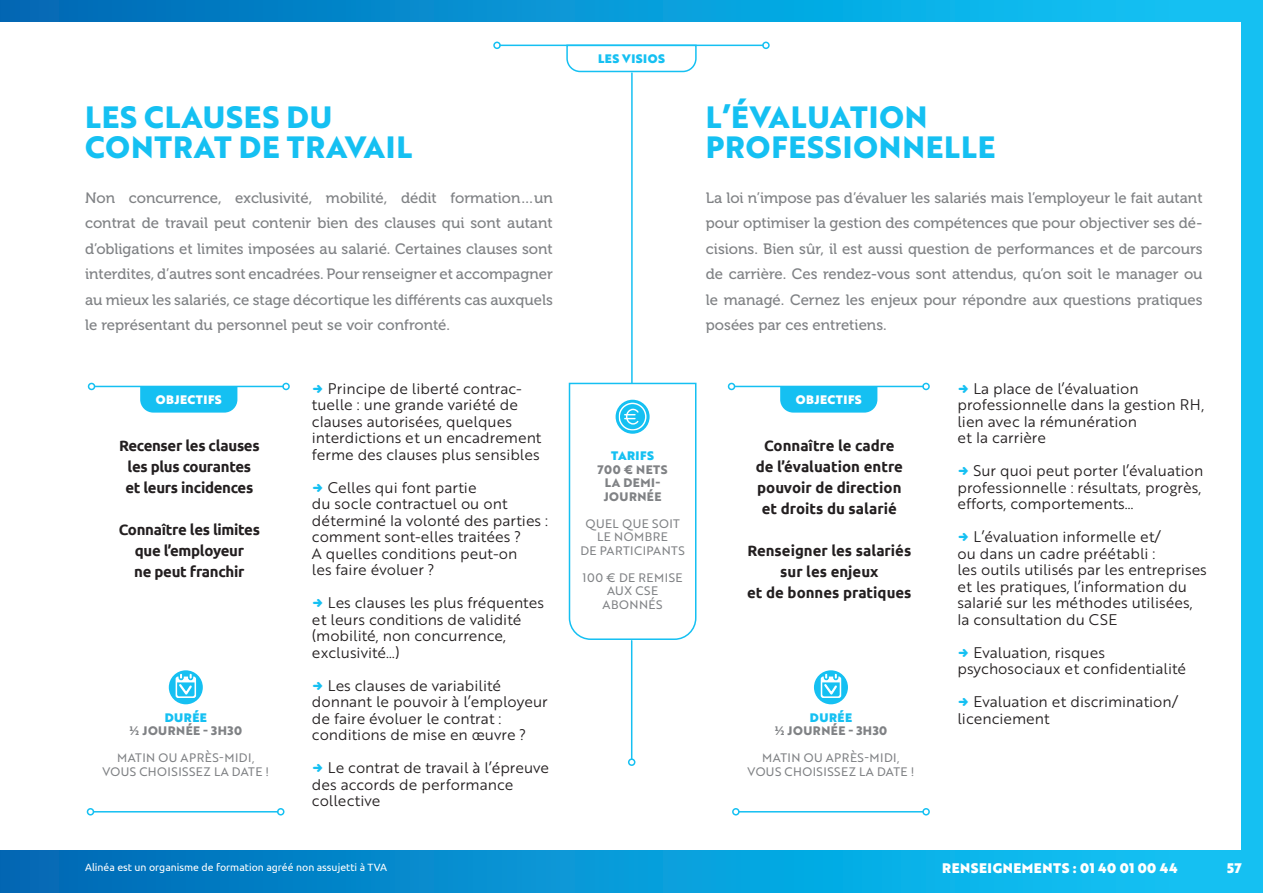
<style>
.page{position:relative;width:1263px;height:893px;background:#fff}
.page>*{position:absolute;margin:0;border:0;box-sizing:border-box;transform-origin:0 0}
.t1{font:700 30px/30px "Brother 1816 Extra";letter-spacing:.03em;color:#15c0f2}
.t2{font:15px/16.5px "Brother 1816 Book";color:#231f20}
.t3{font:15px/25.5px "Museo 500";color:#808285;text-align:justify}
.t4{font:700 15px/21px "Ubuntu";letter-spacing:-.01em;color:#231f20;text-align:center}
.t5{font:13.5px "Brother 1816 Black";letter-spacing:.04em;color:#fff}
.t6{font:12px/13.5px "Brother 1816 Regular";letter-spacing:.04em;color:#808285;text-align:center}
.t7{font:700 12px/13.5px "Brother 1816 Extra";letter-spacing:.04em;color:#808285;text-align:center}
.t8{font:12px "Brother 1816 Black";letter-spacing:.04em;color:#15c0f2}
.t9{font:12px "Brother 1816 Black";letter-spacing:.04em;color:#fff}
.t10{font:10.5px "Ubuntu";color:#fff}
</style>
<div class="page">
<hr style="left:631px;top:73px;width:2px;height:352px;background:#15c0f2">
<hr style="left:631px;top:641px;width:1px;height:118px;background:#15c0f2">
<div style="left:628px;top:758px;width:7px;height:8px;border:2px solid #15c0f2;border-radius:50%"></div>
<div style="left:0;top:0;width:1242px;height:21px;background:linear-gradient(to right,#006ab6,#11c9f9)"></div>
<div style="left:0;top:850px;width:1242px;height:43px;background:linear-gradient(to right,#006ab6,#11c9f9)"></div>
<div style="left:1242px;top:0;width:21px;height:893px;background:#15c0f2"></div>
<svg style="left:566px;top:44px;width:131px;height:29px"></svg>
<hr style="left:500px;top:45px;width:263px;height:1px;background:#15c0f2">
<div style="left:762px;top:42px;width:8px;height:7px;border:2px solid #15c0f2;border-radius:50%"></div>
<div style="left:493px;top:42px;width:8px;height:7px;border:2px solid #15c0f2;border-radius:50%"></div>
<svg style="left:140px;top:387px;width:97px;height:26px;background:#1fc2f2"></svg>
<hr style="left:95px;top:386px;width:188px;height:1px;background:#15c0f2">
<div style="left:282px;top:383px;width:8px;height:7px;border:2px solid #15c0f2;border-radius:50%"></div>
<div style="left:88px;top:383px;width:7px;height:7px;border:2px solid #15c0f2;border-radius:50%"></div>
<svg style="left:780px;top:387px;width:97px;height:26px;background:#1fc2f2"></svg>
<hr style="left:734px;top:386px;width:189px;height:1px;background:#15c0f2">
<div style="left:922px;top:383px;width:8px;height:7px;border:2px solid #15c0f2;border-radius:50%"></div>
<div style="left:728px;top:383px;width:7px;height:7px;border:2px solid #15c0f2;border-radius:50%"></div>
<hr style="left:93px;top:811px;width:185px;height:1px;background:#15c0f2">
<div style="left:277px;top:808px;width:7px;height:7px;border:2px solid #15c0f2;border-radius:50%"></div>
<div style="left:87px;top:808px;width:7px;height:7px;border:2px solid #15c0f2;border-radius:50%"></div>
<svg style="left:169px;top:670px;width:34px;height:34px"></svg>
<svg style="left:176px;top:673px;width:20px;height:25px"></svg>
<svg style="left:814px;top:670px;width:34px;height:34px"></svg>
<svg style="left:821px;top:673px;width:20px;height:25px"></svg>
<hr style="left:739px;top:811px;width:184px;height:1px;background:#15c0f2">
<div style="left:922px;top:808px;width:8px;height:7px;border:2px solid #15c0f2;border-radius:50%"></div>
<div style="left:732px;top:808px;width:8px;height:7px;border:2px solid #15c0f2;border-radius:50%"></div>
<svg style="left:568px;top:382px;width:129px;height:259px"></svg>
<h1 class="t1" style="left:85px;top:101px;width:329px">LES CLAUSES DU<br>CONTRAT DE TRAVAIL</h1>
<p class="t3" style="left:85px;top:185px;width:469px">Non concurrence, exclusivité, mobilité, dédit formation…un contrat de travail peut contenir bien des clauses qui sont autant d’obligations et limites imposées au salarié. Certaines clauses sont interdites, d’autres sont encadrées. Pour renseigner et accompagner au mieux les salariés, ce stage décortique les différents cas auxquels le représentant du personnel peut se voir confronté.</p>
<p class="t8" style="left:598px;top:49px;width:68px">LES VISIOS</p>
<h1 class="t1" style="left:706px;top:101px;width:291px">L’ÉVALUATION<br>PROFESSIONNELLE</h1>
<p class="t3" style="left:706px;top:185px;width:498px">La loi n’impose pas d’évaluer les salariés mais l’employeur le fait autant pour optimiser la gestion des compétences que pour objectiver ses dé&shy;cisions. Bien sûr, il est aussi question de performances et de parcours de carrière. Ces rendez-vous sont attendus, qu’on soit le manager ou le managé. Cernez les enjeux pour répondre aux questions pratiques posées par ces entretiens.</p>
<p class="t2" style="left:957px;top:379px;width:248px;text-indent:16px">La place de l’évaluation professionnelle dans la gestion RH, lien avec la rémunération<br>et la carrière</p>
<p class="t2" style="left:957px;top:462px;width:247px;text-indent:16px">Sur quoi peut porter l’évaluation professionnelle : résultats, progrès, efforts, comportements…</p>
<p class="t2" style="left:957px;top:528px;width:251px;text-indent:16px">L’évaluation informelle et/<br>ou dans un cadre préétabli :<br>les outils utilisés par les entreprises et les pratiques, l’information du salarié sur les méthodes utilisées, la consultation du CSE</p>
<p class="t2" style="left:957px;top:643px;width:230px;text-indent:16px">Evaluation, risques psychosociaux et confidentialité</p>
<p class="t2" style="left:973px;top:693px;width:206px">Evaluation et discrimination/</p>
<p class="t2" style="left:312px;top:379px;width:231px;text-indent:16px">Principe de liberté contrac&shy;tuelle : une grande variété de clauses autorisées, quelques interdictions et un encadrement ferme des clauses plus sensibles</p>
<p class="t2" style="left:312px;top:478px;width:238px;text-indent:16px">Celles qui font partie<br>du socle contractuel ou ont déterminé la volonté des parties : comment sont-elles traitées ?<br>A quelles conditions peut-on<br>les faire évoluer ?</p>
<p class="t2" style="left:312px;top:594px;width:234px;text-indent:16px">Les clauses les plus fréquentes et leurs conditions de validité (mobilité, non concurrence, exclusivité…)</p>
<p class="t2" style="left:312px;top:676px;width:237px;text-indent:16px">Les clauses de variabilité donnant le pouvoir à l’employeur de faire évoluer le contrat : conditions de mise en œuvre ?</p>
<p class="t2" style="left:312px;top:759px;width:239px;text-indent:16px">Le contrat de travail à l’épreuve des accords de performance collective</p>
<p class="t9" style="left:156px;top:390px;width:68px">OBJECTIFS</p>
<p class="t9" style="left:796px;top:390px;width:68px">OBJECTIFS</p>
<p class="t4" style="left:756px;top:435px;width:149px">Connaître le cadre de l’évaluation entre pouvoir de direction et droits du salarié</p>
<p class="t4" style="left:747px;top:540px;width:166px">Renseigner les salariés sur les enjeux<br>et de bonnes pratiques</p>
<p class="t4" style="left:119px;top:435px;width:142px">Recenser les clauses les plus courantes et leurs incidences</p>
<p class="t4" style="left:119px;top:519px;width:143px">Connaître les limites que l’employeur<br>ne peut franchir</p>
<p class="t8" style="left:611px;top:446px;width:44px">TARIFS</p>
<p class="t7" style="left:598px;top:462px;width:71px">700 € NETS<br>LA DEMI-<br>JOURNÉE</p>
<p class="t6" style="left:580px;top:516px;width:106px">QUEL QUE SOIT<br>LE NOMBRE<br>DE PARTICIPANTS</p>
<p class="t6" style="left:582px;top:570px;width:102px">100 € DE REMISE<br>AUX CSE<br>ABONNÉS</p>
<p class="t8" style="left:165px;top:708px;width:44px">DURÉE</p>
<p class="t2" style="left:957px;top:709px;width:94px">licenciement</p>
<p class="t7" style="left:130px;top:724px;width:114px">½ JOURNÉE - 3H30</p>
<p class="t6" style="left:102px;top:751px;width:168px">MATIN OU APRÈS-MIDI,<br>VOUS CHOISISSEZ LA DATE !</p>
<p class="t8" style="left:810px;top:708px;width:44px">DURÉE</p>
<p class="t7" style="left:775px;top:724px;width:114px">½ JOURNÉE - 3H30</p>
<p class="t6" style="left:748px;top:751px;width:168px">MATIN OU APRÈS-MIDI,<br>VOUS CHOISISSEZ LA DATE !</p>
<p class="t10" style="left:85px;top:861px;width:303px">Alinéa est un organisme de formation agréé non assujetti à TVA</p>
<p class="t5" style="left:942px;top:858px;width:237px">RENSEIGNEMENTS : 01 40 01 00 44</p>
<p class="t5" style="left:1227px;top:858px;width:16px">57</p>
</div>
